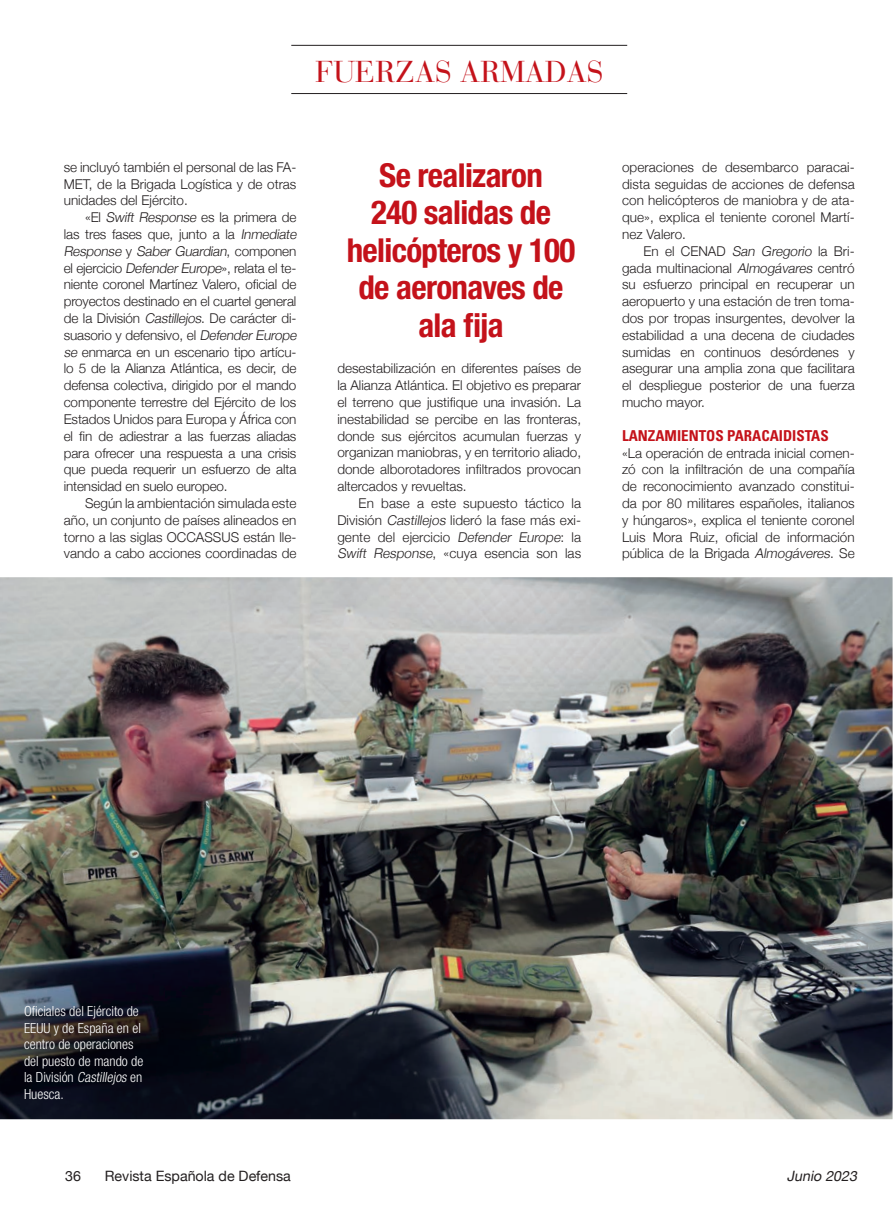
<style>
.page{position:relative;width:893px;height:1217px;background:#fff}
.page>*{position:absolute;margin:0;border:0;box-sizing:border-box;transform-origin:0 0}
.Coro-Sumario{font:700 condensed 33px/37.5px "Helvetica Neue";letter-spacing:-.02em;color:#c4121a;text-align:center}
.Título_B{font:30px "Bauer Bodoni";color:#c4121a}
.Ladillo{font:700 condensed 15px "Univers";color:#c4121a}
.t1{font:14.25px "Helvetica Neue";color:#231f20}
.t2{font:italic 14.25px "Helvetica Neue";color:#231f20}
.Título_B-2{font:300 condensed 13.95px/16.5px "Helvetica Neue";color:#fff}
.Coro-Texto{font:300 13.5px/16.8px "Helvetica Neue";letter-spacing:-.01em;color:#231f20;text-align:justify}
.s1{font-style:italic}
</style>
<div class="page">
<hr style="left:291px;top:45px;width:336px;height:1px;background:#231f20">
<hr style="left:291px;top:93px;width:336px;height:1px;background:#231f20">
<img style="left:0;top:577px;width:893px;height:541px">
<p class="Título_B" style="left:315px;top:53px;width:290px">FUERZAS ARMADAS</p>
<p class="Coro-Texto" style="left:64px;top:157px;width:234px">se incluyó también el personal de las FA-MET, de la Brigada Logística y de otras unidades del Ejército.</p>
<p class="Coro-Texto" style="left:64px;top:208px;width:237px;text-align:left;text-indent:21px">«El <span class="s1">Swift Response</span> es la primera de las tres fases que, junto a la <span class="s1">Inmediate Response</span> y <span class="s1">Saber Guardian</span>, c o m p o n e n el ejercicio <span class="s1">DefenderEurope</span>», relata el te&shy;niente coronel Martínez Valero, oficial de proyectos destinado en el cuartel general de la División <span class="s1">Castillejos</span>. De carácter di&shy;suasorio y defensivo, el <span class="s1">DefenderEurope se</span> enmarca en un escenario tipo artícu&shy;lo 5 de la Alianza Atlántica, es decir, de defensa colectiva, dirigido por el mando componente terrestre del Ejército de los Estados Unidos para Europa y África con el fin de adiestrar a las fuerzas aliadas para ofrecer una respuesta a una crisis que pueda requerir un esfuerzo de alta intensidad en suelo europeo.</p>
<p class="Coro-Texto" style="left:64px;top:493px;width:234px;text-indent:21px">Según la ambientación simulada este año, un conjunto de países alineados en torno a las siglas OCCASSUS están lle&shy;vando a cabo acciones coordinadas de</p>
<p class="Coro-Sumario" style="left:347px;top:156px;width:230px">Se realizaron<br>240 salidas de helicópteros y 100 de aeronaves de ala fija</p>
<p class="Coro-Texto" style="left:337px;top:359px;width:245px">desestabilización en diferentes países de la Alianza Atlántica. El objetivo es preparar el terreno que justifique una invasión. La inestabilidad se percibe en las fronteras, donde sus ejércitos acumulan fuerzas y organizan maniobras, y en territorio aliado, donde alborotadores infiltrados provocan altercados y revueltas.</p>
<p class="Coro-Texto" style="left:337px;top:493px;width:245px;text-indent:21px">En base a este supuesto táctico la División <span class="s1">Castillejos</span> lideró la fase más exi&shy;gente del ejercicio <span class="s1">Defender Europe</span>: la <span class="s1">Swift Response</span>, «cuya esencia son las</p>
<p class="Coro-Texto" style="left:622px;top:157px;width:234px">operaciones de desembarco paracai&shy;dista seguidas de acciones de defensa con helicópteros de maniobra y de ata&shy;que», explica el teniente coronel Martí&shy;nez Valero.</p>
<p class="Coro-Texto" style="left:622px;top:241px;width:234px;text-indent:21px">En el CENAD <span class="s1">San Gregorio</span> la Bri&shy;gada multinacional <span class="s1">Almogávares</span> centró su esfuerzo principal en recuperar un aeropuerto y una estación de tren toma&shy;dos por tropas insurgentes, devolver la estabilidad a una decena de ciudades sumidas en continuos desórdenes y asegurar una amplia zona que facilitara el despliegue posterior de una fuerza mucho mayor.</p>
<p class="Ladillo" style="left:622px;top:426px;width:208px">LANZAMIENTOS PARACAIDISTAS</p>
<p class="Coro-Texto" style="left:622px;top:443px;width:234px">«La operación de entrada inicial comen&shy;zó con la infiltración de una compañía de reconocimiento avanzado constitui&shy;da por 80 militares españoles, italianos y húngaros», explica el teniente coronel Luis Mora Ruiz, oficial de información pública de la Brigada <span class="s1">Almogáveres</span>. Se</p>
<p class="Título_B-2" style="left:24px;top:1002px;width:121px">Oficiales del Ejército de<br>EEUU y de España en el centro de operaciones del puesto de mando de la División <span class="s1">Castillejos</span> en<br>Huesca.</p>
<p class="t1" style="left:65px;top:1165px;width:17px">36</p>
<p class="t1" style="left:105px;top:1165px;width:188px">Revista Española de Defensa</p>
<p class="t2" style="left:787px;top:1165px;width:76px">Junio 2023</p>
</div>
